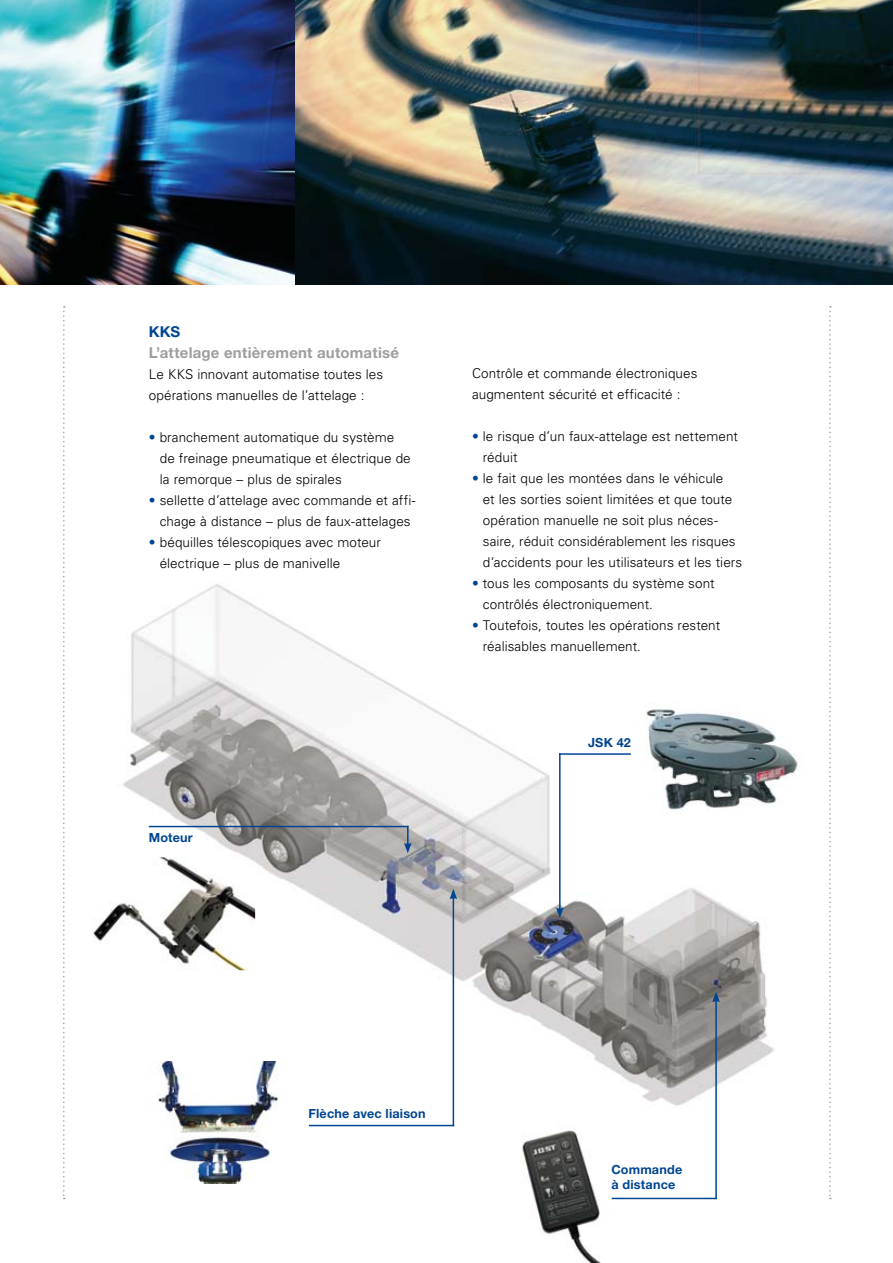
<style>
.page{position:relative;width:893px;height:1263px;background:#fff}
.page>*{position:absolute;margin:0;border:0;box-sizing:border-box;transform-origin:0 0}
.t1{font:700 15px "Helvetica Neue LT";letter-spacing:.015em;color:#9d9ea0}
.t2{font:700 15px "Helvetica Neue LT";color:#004591}
.t3{font:300 13.5px/21px "Univers";letter-spacing:.005em;color:#000}
.t4{font:700 12.6px/15.1px "Helvetica Neue LT";letter-spacing:.015em;color:#004591}
.s1{color:#004591}
</style>
<div class="page">
<img style="left:123px;top:584px;width:651px;height:533px">
<img style="left:1px;top:0;width:294px;height:285px">
<img style="left:295px;top:0;width:598px;height:285px">
<svg style="left:63px;top:306px;width:2px;height:893px"></svg>
<svg style="left:829px;top:306px;width:2px;height:893px"></svg>
<img style="left:638px;top:702px;width:160px;height:112px">
<img style="left:149px;top:1061px;width:142px;height:123px">
<img style="left:93px;top:857px;width:162px;height:113px">
<img style="left:487px;top:1115px;width:152px;height:148px">
<hr style="left:559px;top:753px;width:2px;height:157px;background:#004591">
<svg style="left:556px;top:907px;width:8px;height:11px"></svg>
<hr style="left:559px;top:753px;width:72px;height:2px;background:#004591">
<hr style="left:715px;top:1000px;width:2px;height:199px;background:#004591">
<svg style="left:712px;top:992px;width:8px;height:10px"></svg>
<hr style="left:612px;top:1198px;width:105px;height:1px;background:#004591">
<hr style="left:149px;top:826px;width:260px;height:1px;background:#004591">
<svg style="left:404px;top:826px;width:8px;height:27px"></svg>
<hr style="left:453px;top:897px;width:1px;height:229px;background:#004591">
<svg style="left:450px;top:889px;width:7px;height:10px"></svg>
<hr style="left:309px;top:1125px;width:145px;height:1px;background:#004591">
<p class="t2" style="left:149px;top:322px;width:33px">KKS</p>
<p class="t1" style="left:149px;top:343px;width:252px">L’attelage entièrement automatisé</p>
<p class="t3" style="left:149px;top:363px;width:236px">Le KKS innovant automatise toutes les opérations manuelles de l’attelage :</p>
<p class="t3" style="left:160px;top:426px;width:253px;text-indent:-11px"><span class="s1">•</span> branchement automatique du système de freinage pneumatique et électrique de la remorque – plus de spirales</p>
<p class="t3" style="left:149px;top:489px;width:268px;text-align:center"><span class="s1">•</span> sellette d’attelage avec commande et affi&shy;chage à distance – plus de faux-attelages</p>
<p class="t3" style="left:160px;top:531px;width:223px;text-indent:-11px"><span class="s1">•</span> béquilles télescopiques avec moteur électrique – plus de manivelle</p>
<p class="t4" style="left:149px;top:829px;width:46px">Moteur</p>
<p class="t3" style="left:472px;top:363px;width:227px">Contrôle et commande électroniques augmentent sécurité et efficacité :</p>
<p class="t3" style="left:483px;top:426px;width:257px;text-indent:-11px"><span class="s1">•</span> le risque d’un faux-attelage est nettement réduit</p>
<p class="t3" style="left:483px;top:468px;width:261px;text-indent:-11px"><span class="s1">•</span> le fait que les montées dans le véhicule<br>et les sorties soient limitées et que toute opération manuelle ne soit plus néces&shy;saire, réduit considérablement les risques d’accidents pour les utilisateurs et les tiers</p>
<p class="t3" style="left:483px;top:573px;width:233px;text-indent:-11px"><span class="s1">•</span> tous les composants du système sont contrôlés électroniquement.</p>
<p class="t3" style="left:483px;top:615px;width:239px;text-indent:-11px"><span class="s1">•</span> Toutefois, toutes les opérations restent réalisables manuellement.</p>
<p class="t4" style="left:588px;top:734px;width:44px">JSK 42</p>
<p class="t4" style="left:309px;top:1105px;width:119px">Flèche avec liaison</p>
<p class="t4" style="left:611px;top:1162px;width:72px">Commande à distance</p>
</div>
